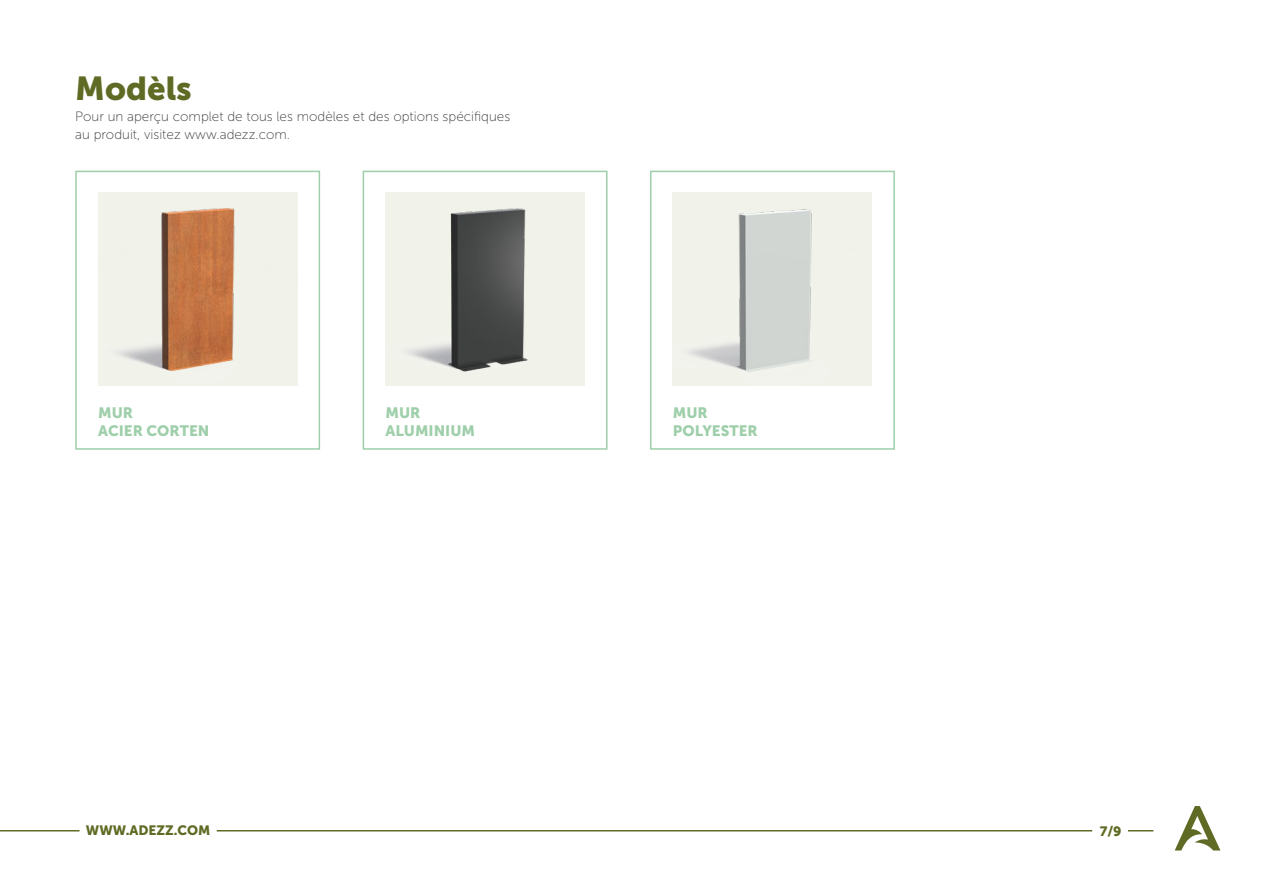
<style>
.page{position:relative;width:1263px;height:893px;background:#fff}
.page>*{position:absolute;margin:0;border:0;box-sizing:border-box;transform-origin:0 0}
.t1{font:33px "Museo Sans 900";color:#5f6b24}
.t2{font:15px/18px "Museo Sans 900";color:#9ecfaa}
.t3{font:13.5px/18px "Museo Sans 100";color:#3c3c3b}
.t4{font:13.5px "Museo Sans 900";color:#5f6b24}
</style>
<div class="page">
<svg style="left:1175px;top:806px;width:45px;height:44px"></svg>
<svg style="left:1128px;top:830px;width:25px;height:1px"></svg>
<hr style="left:0;top:830px;width:80px;height:1px;background:#5f6b24">
<hr style="left:217px;top:830px;width:875px;height:1px;background:#5f6b24">
<div style="left:363px;top:171px;width:244px;height:279px;border:2px solid #9ecfaa"></div>
<img style="left:98px;top:192px;width:199px;height:193px">
<img style="left:385px;top:192px;width:200px;height:193px">
<img style="left:673px;top:192px;width:199px;height:193px">
<div style="left:75px;top:171px;width:245px;height:279px;border:2px solid #9ecfaa"></div>
<div style="left:650px;top:171px;width:245px;height:279px;border:2px solid #9ecfaa"></div>
<h1 class="t1" style="left:75px;top:70px;width:118px">Modèls</h1>
<p class="t3" style="left:75px;top:107px;width:436px">Pour un aperçu complet de tous les modèles et des options spécifiques au produit, visitez www.adezz.com.</p>
<p class="t2" style="left:98px;top:403px;width:113px">MUR<br>ACIER CORTEN</p>
<p class="t2" style="left:385px;top:403px;width:91px">MUR<br>ALUMINIUM</p>
<p class="t2" style="left:673px;top:403px;width:86px">MUR<br>POLYESTER</p>
<p class="t4" style="left:86px;top:823px;width:126px">WWW.ADEZZ.COM</p>
<p class="t4" style="left:1100px;top:823px;width:23px">7/9</p>
</div>
